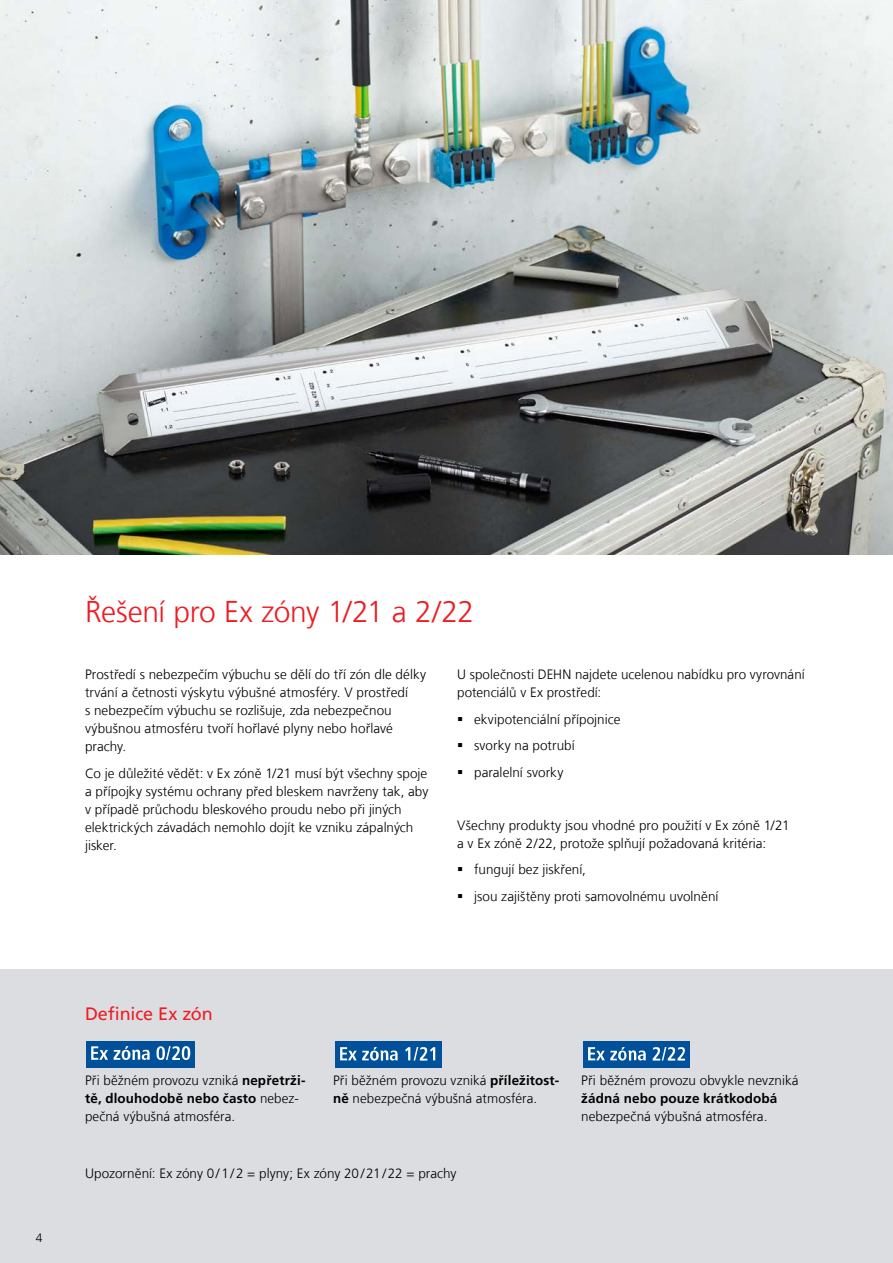
<style>
.page{position:relative;width:893px;height:1263px;background:#fff}
.page>*{position:absolute;margin:0;border:0;box-sizing:border-box;transform-origin:0 0}
.t1{font:300 30px "Frutiger LT Com";letter-spacing:-.02em;color:#ed1d24}
.t2{font:18px "Frutiger LT Com";letter-spacing:-.005em;color:#ed1d24}
.t3{font:300 13.5px/18px "Frutiger LT Com";letter-spacing:.005em;color:#000}
.t4{font:700 13.5px "Frutiger LT Com";letter-spacing:.01em;color:#000}
.t5{font:300 12px "Frutiger LT Com";color:#000}
.s1{font-weight:700}
</style>
<div class="page">
<img style="left:0;top:0;width:893px;height:555px">
<div style="left:0;top:969px;width:893px;height:294px;background:#dcdde1"></div>
<div style="left:335px;top:1042px;width:107px;height:25px;background:#005199"></div>
<svg style="left:340px;top:1047px;width:96px;height:13px"></svg>
<div style="left:86px;top:1041px;width:109px;height:26px;background:#005199"></div>
<svg style="left:91px;top:1046px;width:17px;height:14px"></svg>
<svg style="left:114px;top:1046px;width:36px;height:14px"></svg>
<svg style="left:157px;top:1046px;width:33px;height:14px"></svg>
<div style="left:583px;top:1042px;width:107px;height:25px;background:#005199"></div>
<svg style="left:588px;top:1047px;width:98px;height:13px"></svg>
<p class="t5" style="left:36px;top:1230px;width:8px">4</p>
<h1 class="t1" style="left:85px;top:594px;width:391px">Řešení pro Ex zóny 1/21 a 2/22</h1>
<p class="t3" style="left:85px;top:666px;width:342px">Prostředí s nebezpečím výbuchu se dělí do tří zón dle délky trvání a četnosti výskytu výbušné atmosféry. V prostředí<br>s nebezpečím výbuchu se rozlišuje, zda nebezpečnou výbušnou atmosféru tvoří hořlavé plyny nebo hořlavé prachy.</p>
<p class="t3" style="left:85px;top:764px;width:345px">Co je důležité vědět: v Ex zóně 1/21 musí být všechny spoje a přípojky systému ochrany před bleskem navrženy tak, aby v případě průchodu bleskového proudu nebo při jiných elektrických závadách nemohlo dojít ke vzniku zápalných jisker.</p>
<p class="t3" style="left:457px;top:666px;width:349px">U společnosti DEHN najdete ucelenou nabídku pro vyrovnání potenciálů v Ex prostředí:</p>
<p class="t3" style="left:474px;top:706px;width:148px;line-height:26.5px">ekvipotenciální přípojnice svorky na potrubí paralelní svorky</p>
<p class="t3" style="left:457px;top:816px;width:334px">Všechny produkty jsou vhodné pro použití v Ex zóně 1/21 a v Ex zóně 2/22, protože splňují požadovaná kritéria:</p>
<p class="t3" style="left:474px;top:856px;width:246px;line-height:26.5px">fungují bez jiskření,<br>jsou zajištěny proti samovolnému uvolnění</p>
<h2 class="t2" style="left:85px;top:1003px;width:129px">Definice Ex zón</h2>
<p class="t3" style="left:85px;top:1071px;width:222px">Při běžném provozu vzniká <span class="s1">nepřetrži&shy;tě, dlouhodobě nebo často</span> nebez&shy;pečná výbušná atmosféra.</p>
<p class="t3" style="left:333px;top:1071px;width:228px">Při běžném provozu vzniká <span class="s1">příležitost&shy;ně</span> nebezpečná výbušná atmosféra.</p>
<p class="t3" style="left:581px;top:1071px;width:219px">Při běžném provozu obvykle nevzniká</p>
<p class="t4" style="left:581px;top:1090px;width:198px">žádná nebo pouze krátkodobá</p>
<p class="t3" style="left:581px;top:1107px;width:188px">nebezpečná výbušná atmosféra.</p>
<p class="t3" style="left:85px;top:1164px;width:373px">Upozornění: Ex zóny 0/1/2 = plyny; Ex zóny 20/21/22 = prachy</p>
</div>
